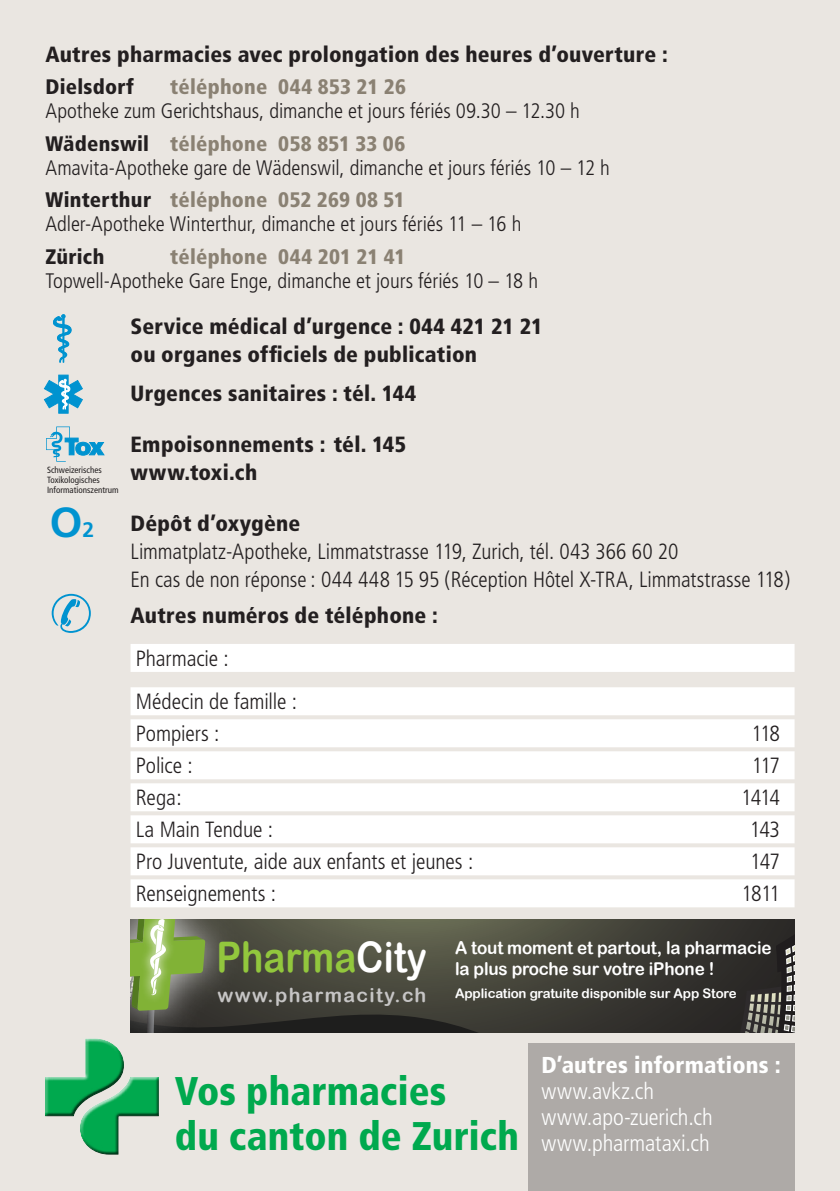
<style>
.page{position:relative;width:840px;height:1191px;background:#fff}
.page>*{position:absolute;margin:0;border:0;box-sizing:border-box;transform-origin:0 0}
.t1{font:42.2px "Arial Rounded MT Bold";color:#92c73d;scale:.88 1}
.t2{font:700 42px "Frutiger";color:#0093d0}
.t3{font:900 condensed 40px/44.8px "Frutiger";letter-spacing:.005em;color:#00a94e}
.t4{font:300 condensed 23px/26px "Frutiger";color:#fff}
.t5{font:900 condensed 23px "Frutiger";letter-spacing:.01em;color:#fff}
.t6{font:300 condensed 22px/28px "Frutiger";letter-spacing:-.005em;color:#231f20}
.t7{font:900 condensed 22px/28px "Frutiger";letter-spacing:.01em;color:#231f20}
.t8{font:300 condensed 21px/32.6px "Frutiger";color:#231f20}
.t9{font:900 condensed 21px "Frutiger";letter-spacing:.01em;color:#8a8173}
.t10{font:900 condensed 21px "Frutiger";letter-spacing:.015em;color:#231f20}
.t11{font:19.6px "Arial Rounded MT Bold";letter-spacing:.07em;color:#c6c5c5}
.t12{font:17.8px/21.2px "Arial Rounded MT Bold";letter-spacing:-.01em;color:#fff;scale:.96 1}
.t13{font:13.2px "Arial Rounded MT Bold";letter-spacing:-.01em;color:#fff}
.t14{font:condensed 9px/10px "Frutiger";color:#231f20}
.s1{font-weight:900}
.s2{font-weight:900;color:#8a8173}
.s3{color:#fff}
.s4{font-size:21px}
</style>
<div class="page">
<div style="left:0;top:0;width:839px;height:1191px;background:#eae6e1"></div>
<div style="left:130px;top:644px;width:664px;height:28px;background:#fff"></div>
<div style="left:130px;top:687px;width:664px;height:28px;background:#fff"></div>
<div style="left:130px;top:719px;width:664px;height:28px;background:#fff"></div>
<div style="left:130px;top:751px;width:664px;height:28px;background:#fff"></div>
<div style="left:130px;top:783px;width:664px;height:28px;background:#fff"></div>
<div style="left:130px;top:815px;width:664px;height:28px;background:#fff"></div>
<div style="left:130px;top:847px;width:664px;height:28px;background:#fff"></div>
<div style="left:130px;top:879px;width:664px;height:28px;background:#fff"></div>
<div style="left:130px;top:919px;width:664px;height:113px;background:linear-gradient(to bottom,#434339,#2e2c2a)"></div>
<svg style="left:721px;top:919px;width:73px;height:113px;background:#3c3a37"></svg>
<svg style="left:130px;top:919px;width:425px;height:113px;background:#505440"></svg>
<div style="left:44px;top:1038px;width:116px;height:102px;background:#fff;opacity:.75"></div>
<div style="left:44px;top:1048px;width:116px;height:106px;background:#231f20;opacity:.75"></div>
<div style="left:527px;top:1043px;width:267px;height:148px;background:#aeaaa7"></div>
<svg style="left:44px;top:375px;width:38px;height:38px"></svg>
<svg style="left:53px;top:314px;width:18px;height:48px"></svg>
<svg style="left:46px;top:426px;width:58px;height:36px"></svg>
<p class="t7" style="left:45px;top:40px;width:623px">Autres pharmacies avec prolongation des heures d’ouverture :</p>
<p class="t10" style="left:45px;top:74px;width:90px">Dielsdorf</p>
<p class="t9" style="left:170px;top:74px;width:237px">téléphone 044 853 21 26</p>
<p class="t8" style="left:45px;top:95px;width:535px">Apotheke zum Gerichtshaus, dimanche et jours fériés 09.30 – 12.30 h<br><span class="s1">Wädenswil</span> <span class="s2">téléphone 058 851 33 06</span></p>
<p class="t8" style="left:45px;top:152px;width:565px">Amavita-Apotheke gare de Wädenswil, dimanche et jours fériés 10 – 12 h<br><span class="s1">Winterthur</span> <span class="s2">téléphone 052 269 08 51</span></p>
<p class="t8" style="left:45px;top:208px;width:477px">Adler-Apotheke Winterthur, dimanche et jours fériés 11 – 16 h</p>
<p class="t10" style="left:45px;top:244px;width:61px">Zürich</p>
<p class="t9" style="left:170px;top:244px;width:236px">téléphone 044 201 21 41</p>
<p class="t8" style="left:45px;top:265px;width:494px">Topwell-Apotheke Gare Enge, dimanche et jours fériés 10 – 18 h</p>
<p class="t7" style="left:130px;top:312px;width:413px">Service médical d’urgence : 044 421 21 21 ou organes officiels de publication</p>
<p class="t7" style="left:130px;top:380px;width:287px">Urgences sanitaires : tél. 144</p>
<p class="t7" style="left:130px;top:430px;width:277px">Empoisonnements : tél. 145 www.toxi.ch</p>
<p class="t7" style="left:130px;top:509px;width:171px">Dépôt d’oxygène</p>
<p class="t6" style="left:130px;top:537px;width:660px">Limmatplatz-Apotheke, Limmatstrasse 119, Zurich, tél. 043 366 60 20<br>En cas de non réponse : 044 448 15 95 (Réception Hôtel X-TRA, Limmatstrasse 118)</p>
<p class="t7" style="left:130px;top:601px;width:308px">Autres numéros de téléphone :</p>
<p class="t6" style="left:136px;top:637px;width:163px;line-height:43.4px">Pharmacie :<br>Médecin de famille :</p>
<p class="t6" style="left:136px;top:720px;width:85px">Pompiers :</p>
<p class="t6" style="left:751px;top:720px;width:30px">118</p>
<p class="t6" style="left:136px;top:752px;width:58px">Police :</p>
<p class="t6" style="left:751px;top:752px;width:30px">117</p>
<p class="t6" style="left:136px;top:784px;width:47px">Rega:</p>
<p class="t6" style="left:740px;top:784px;width:40px">1414</p>
<p class="t6" style="left:136px;top:816px;width:139px">La Main Tendue :</p>
<p class="t6" style="left:749px;top:816px;width:32px">143</p>
<p class="t6" style="left:136px;top:848px;width:339px">Pro Juventute, aide aux enfants et jeunes :</p>
<p class="t6" style="left:749px;top:848px;width:31px">147</p>
<p class="t6" style="left:136px;top:880px;width:142px">Renseignements :</p>
<p class="t6" style="left:741px;top:880px;width:40px">1811</p>
<h1 class="t1" style="left:216px;top:931px;width:240px">Pharma<span class="s3">City</span></h1>
<p class="t11" style="left:217px;top:984px;width:210px">www.pharmacity.ch</p>
<p class="t14" style="left:47px;top:465px;width:73px">Schweizerisches<br>Toxikologisches<br>Informationszentrum</p>
<h2 class="t2" style="left:50px;top:497px;width:46px">O<span class="s4">2</span></h2>
<p class="t12" style="left:455px;top:936px;width:331px">A tout moment et partout, la pharmacie la plus proche sur votre iPhone !</p>
<p class="t13" style="left:455px;top:985px;width:283px">Application gratuite disponible sur App Store</p>
<h3 class="t3" style="left:175px;top:1068px;width:346px">Vos pharmacies<br>du canton de Zurich</h3>
<p class="t5" style="left:541px;top:1051px;width:241px">D’autres informations :</p>
<p class="t4" style="left:541px;top:1078px;width:173px">www.avkz.ch www.apo-zuerich.ch www.pharmataxi.ch</p>
</div>
